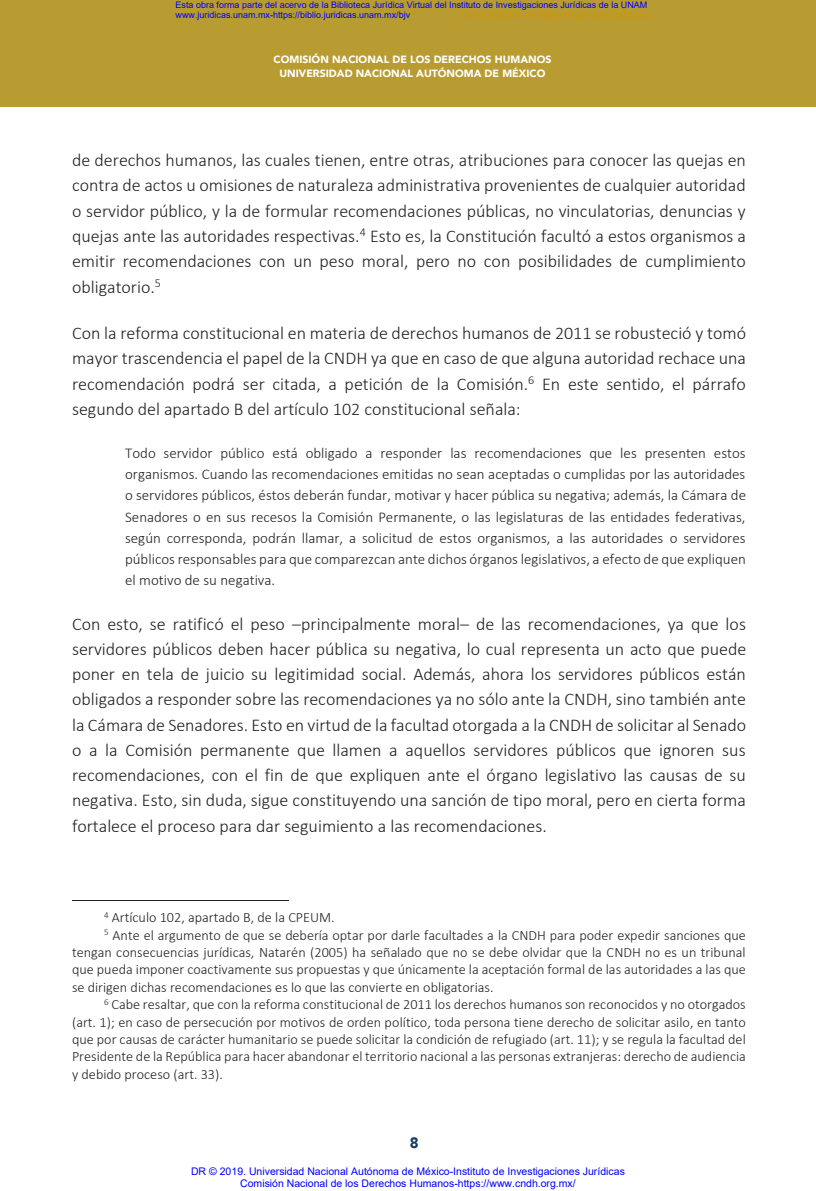
<style>
.page{position:relative;width:816px;height:1191px;background:#fff}
.page>*{position:absolute;margin:0;border:0;box-sizing:border-box;transform-origin:0 0}
.t1{font:300 18px/25.2px "Calibri";color:#231f20;text-align:justify}
.t2{font:300 15px/21px "Calibri";color:#231f20;text-align:justify}
.t3{font:900 15px "Avenir";color:#163c68}
.t4{font:300 14.25px "Calibri";color:#231f20}
.t5{font:10.5px/12.6px "Arial";color:#00f;text-align:center}
.t6{font:900 10.5px/13.5px "Avenir";color:#fff;text-align:center}
.t7{font:9px/10.8px "Arial";color:#00f}
.t8{font:9px "Arial";color:#cf9605}
</style>
<div class="page">
<div style="left:0;top:0;width:816px;height:106px;background:#b99c31"></div>
<hr style="left:72px;top:899px;width:216px;height:1px;background:#231f20">
<p class="t7" style="left:176px;top:-1px;width:473px">Esta obra forma parte del acervo de la Biblioteca Jurídica Virtual del Instituto de Investigaciones Jurídicas de la UNAM www.juridicas.unam.mx-https://biblio.juridicas.unam.mx/bjv</p>
<p class="t8" style="left:461px;top:9px;width:188px">Libro completo en: https://tinyurl.com/2p9hjneb</p>
<p class="t6" style="left:273px;top:52px;width:279px">COMISIÓN NACIONAL DE LOS DERECHOS HUMANOS<br>UNIVERSIDAD NACIONAL AUTÓNOMA DE MÉXICO</p>
<p class="t1" style="left:72px;top:147px;width:675px">de derechos humanos, las cuales tienen, entre otras, atribuciones para conocer las quejas en contra de actos u omisiones de naturaleza administrativa provenientes de cualquier autoridad o servidor público, y la de formular recomendaciones públicas, no vinculatorias, denuncias y quejas ante las autoridades respectivas.<sup>4</sup> Esto es, la Constitución facultó a estos organismos a emitir recomendaciones con un peso moral, pero no con posibilidades de cumplimiento obligatorio.<sup>5</sup></p>
<p class="t1" style="left:72px;top:320px;width:675px">Con la reforma constitucional en materia de derechos humanos de 2011 se robusteció y tomó mayor trascendencia el papel de la CNDH ya que en caso de que alguna autoridad rechace una recomendación podrá ser citada, a petición de la Comisión.<sup>6</sup> En este sentido, el párrafo segundo del apartado B del artículo 102 constitucional señala:</p>
<p class="t2" style="left:125px;top:443px;width:622px">Todo servidor público está obligado a responder las recomendaciones que les presenten estos organismos. Cuando las recomendaciones emitidas no sean aceptadas o cumplidas por las autoridades o servidores públicos, éstos deberán fundar, motivar y hacer pública su negativa; además, la Cámara de Senadores o en sus recesos la Comisión Permanente, o las legislaturas de las entidades federativas, según corresponda, podrán llamar, a solicitud de estos organismos, a las autoridades o servidores públicos responsables para que comparezcan ante dichos órganos legislativos, a efecto de que expliquen el motivo de su negativa.</p>
<p class="t1" style="left:72px;top:611px;width:676px">Con esto, se ratificó el peso –principalmente moral– de las recomendaciones, ya que los servidores públicos deben hacer pública su negativa, lo cual representa un acto que puede poner en tela de juicio su legitimidad social. Además, ahora los servidores públicos están obligados a responder sobre las recomendaciones ya no sólo ante la CNDH, sino también ante la Cámara de Senadores. Esto en virtud de la facultad otorgada a la CNDH de solicitar al Senado o a la Comisión permanente que llamen a aquellos servidores públicos que ignoren sus recomendaciones, con el fin de que expliquen ante el órgano legislativo las causas de su negativa. Esto, sin duda, sigue constituyendo una sanción de tipo moral, pero en cierta forma fortalece el proceso para dar seguimiento a las recomendaciones.</p>
<p class="t4" style="left:104px;top:908px;width:232px"><sup>4</sup> Artículo 102, apartado B, de la CPEUM.</p>
<p class="t4" style="left:104px;top:926px;width:643px"><sup>5</sup> Ante el argumento de que se debería optar por darle facultades a la CNDH para poder expedir sanciones que</p>
<p class="t4" style="left:72px;top:943px;width:675px">tengan consecuencias jurídicas, Natarén (2005) ha señalado que no se debe olvidar que la CNDH no es un tribunal</p>
<p class="t4" style="left:72px;top:961px;width:675px">que pueda imponer coactivamente sus propuestas y que únicamente la aceptación formal de las autoridades a las que</p>
<p class="t4" style="left:72px;top:978px;width:423px">se dirigen dichas recomendaciones es lo que las convierte en obligatorias.</p>
<p class="t4" style="left:104px;top:995px;width:643px"><sup>6</sup> Cabe resaltar, que con la reforma constitucional de 2011 los derechos humanos son reconocidos y no otorgados</p>
<p class="t4" style="left:72px;top:1013px;width:675px">(art. 1); en caso de persecución por motivos de orden político, toda persona tiene derecho de solicitar asilo, en tanto</p>
<p class="t4" style="left:72px;top:1030px;width:675px">que por causas de carácter humanitario se puede solicitar la condición de refugiado (art. 11); y se regula la facultad del</p>
<p class="t4" style="left:72px;top:1047px;width:675px">Presidente de la República para hacer abandonar el territorio nacional a las personas extranjeras: derecho de audiencia</p>
<p class="t4" style="left:72px;top:1065px;width:152px">y debido proceso (art. 33).</p>
<p class="t3" style="left:410px;top:1130px;width:10px">8</p>
<p class="t5" style="left:191px;top:1164px;width:435px">DR © 2019. Universidad Nacional Autónoma de México-Instituto de Investigaciones Jurídicas<br>Comisión Nacional de los Derechos Humanos-https://www.cndh.org.mx/</p>
</div>
